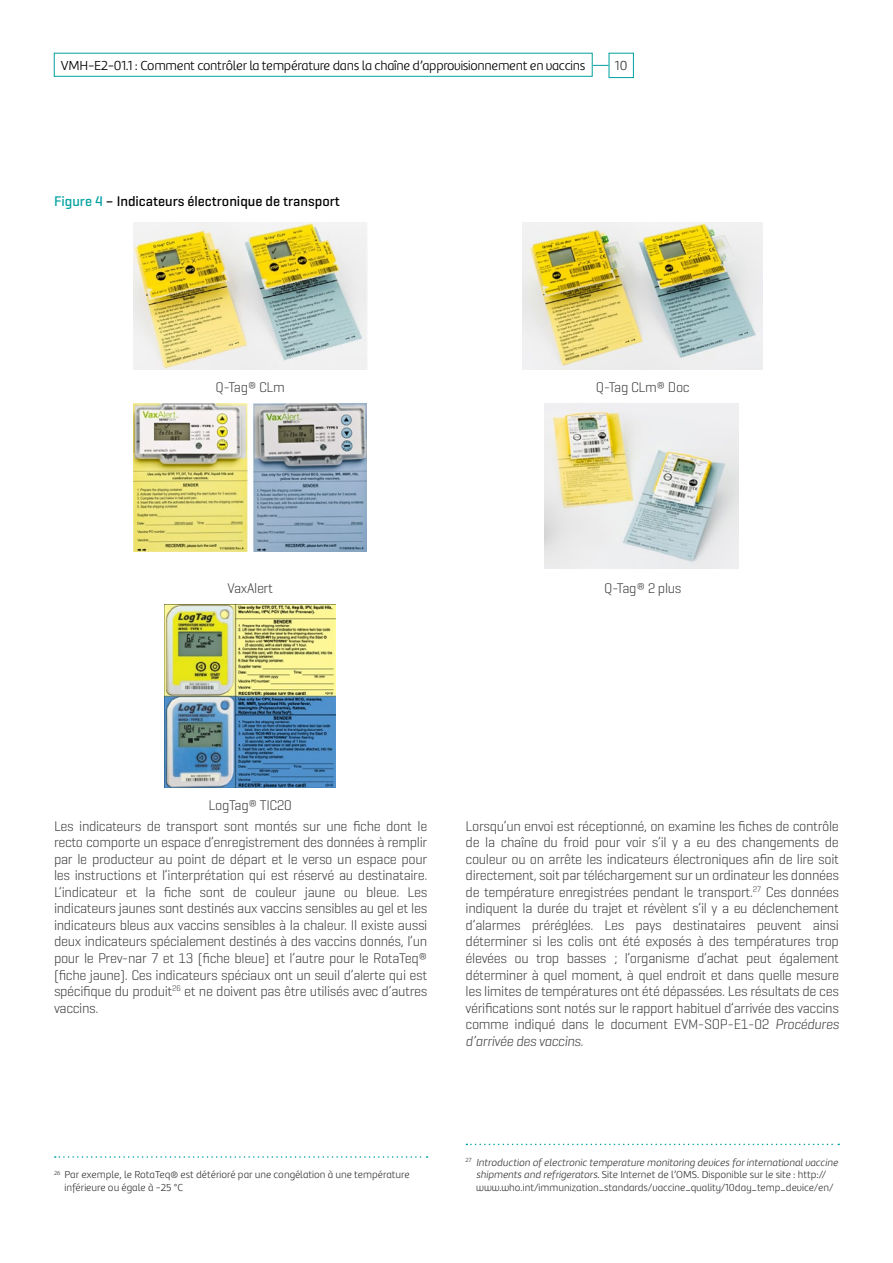
<style>
.page{position:relative;width:893px;height:1263px;background:#fff}
.page>*{position:absolute;margin:0;border:0;box-sizing:border-box;transform-origin:0 0}
.Texte{font:300 14.25px/16.5px "Geogrotesque";letter-spacing:-.025em;color:#3a3a39;text-align:justify}
.Figure_et_Table{font:500 14.25px "Geogrotesque";color:#000}
.t1{font:300 13.5px "Marine UP";letter-spacing:-.02em;color:#000}
.t2{font:300 13.5px "Marine UP";color:#3a3a39}
.Footnote{font:300 10.5px/12.6px "Marine UP";color:#3a3a39}
.s1{color:#00a1a0}
.s2{font-style:italic}
</style>
<div class="page">
<div style="left:54px;top:53px;width:539px;height:24px;border:1px solid #00a1a0"></div>
<svg style="left:593px;top:65px;width:16px;height:1px"></svg>
<div style="left:609px;top:53px;width:25px;height:25px;border:1px solid #00a1a0"></div>
<img style="left:133px;top:223px;width:234px;height:146px">
<img style="left:523px;top:223px;width:240px;height:146px">
<img style="left:134px;top:404px;width:233px;height:147px">
<img style="left:545px;top:404px;width:193px;height:164px">
<img style="left:165px;top:604px;width:171px;height:183px">
<svg style="left:55px;top:1156px;width:373px;height:2px"></svg>
<svg style="left:466px;top:1143px;width:373px;height:2px"></svg>
<p class="t1" style="left:61px;top:57px;width:526px">VMH-E2-01.1 : Comment contrôler la température dans la chaîne d’approvisionnement en vaccins</p>
<p class="t2" style="left:615px;top:57px;width:14px">10</p>
<p class="Figure_et_Table" style="left:54px;top:193px;width:287px"><span class="s1">Figure 4</span> – Indicateurs électronique de transport</p>
<p class="Texte" style="left:215px;top:378px;width:71px">Q-Tag® CLm</p>
<p class="Texte" style="left:596px;top:378px;width:95px">Q-Tag CLm® Doc</p>
<p class="Texte" style="left:227px;top:579px;width:47px">VaxAlert</p>
<p class="Texte" style="left:604px;top:579px;width:79px">Q-Tag® 2 plus</p>
<p class="Texte" style="left:209px;top:797px;width:85px">LogTag® TIC20</p>
<p class="Texte" style="left:54px;top:817px;width:375px">Les indicateurs de transport sont montés sur une fiche dont le recto comporte un espace d’enregistrement des données à remplir par le producteur au point de départ et le verso un espace pour les instructions et l’interprétation qui est réservé au destinataire.<br>L’indicateur et la fiche sont de couleur jaune ou bleue. Les indicateurs jaunes sont destinés aux vaccins sensibles au gel et les indicateurs bleus aux vaccins sensibles à la chaleur. Il existe aussi deux indicateurs spécialement destinés à des vaccins donnés, l’un pour le Prev-nar 7 et 13 (fiche bleue) et l’autre pour le RotaTeq® (fiche jaune). Ces indicateurs spéciaux ont un seuil d’alerte qui est spécifique du produit<sup>26</sup> et ne doivent pas être utilisés avec d’autres vaccins.</p>
<p class="Texte" style="left:466px;top:817px;width:375px">Lorsqu’un envoi est réceptionné, on examine les fiches de contrôle de la chaîne du froid pour voir s’il y a eu des changements de couleur ou on arrête les indicateurs électroniques afin de lire soit directement, soit par téléchargement sur un ordinateur les données de température enregistrées pendant le transport.<sup>27</sup> Ces données indiquent la durée du trajet et révèlent s’il y a eu déclenchement d’alarmes préréglées. Les pays destinataires peuvent ainsi déterminer si les colis ont été exposés à des températures trop élevées ou trop basses ; l’organisme d’achat peut également déterminer à quel moment, à quel endroit et dans quelle mesure les limites de températures ont été dépassées. Les résultats de ces vérifications sont notés sur le rapport habituel d’arrivée des vaccins comme indiqué dans le document EVM-SOP-E1-02 <span class="s2">Procédures d’arrivée des vaccins</span>.</p>
<p class="Footnote" style="left:64px;top:1168px;width:347px;text-indent:-10px"><sup>26</sup> Par exemple, le RotaTeq® est détérioré par une congélation à une température inférieure ou égale à -25 °C</p>
<p class="Footnote" style="left:466px;top:1155px;width:376px;text-align:center"><sup>2</sup> <sup>7</sup> Introduction of electronic temperature monitoring devices forinternationalvaccine shipments and refrigerators.Site Internet de l’OMS. Disponible sur le site : http:// www.who.int/immunization_standards/vaccine_quality/10day_temp_device/en/</p>
</div>
